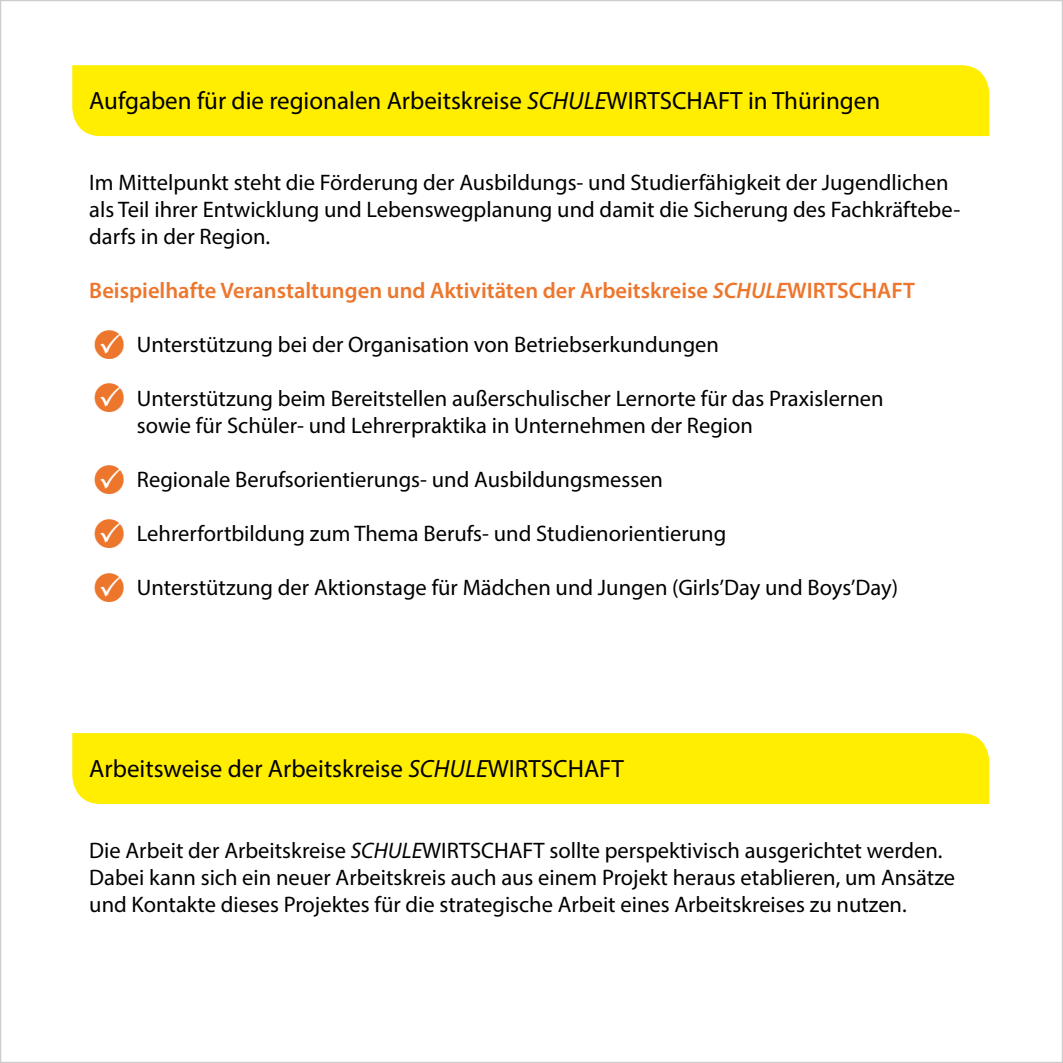
<style>
.page{position:relative;width:1063px;height:1063px;background:#fff}
.page>*{position:absolute;margin:0;border:0;box-sizing:border-box;transform-origin:0 0}
.t1{font:25px "Myriad Pro";color:#000}
.t2{font:22.5px/27px "Myriad Pro";color:#000}
.t3{font:600 22.5px "Myriad Pro";color:#ed762d}
.s1{font-style:italic}
</style>
<div class="page">
<div style="left:72px;top:65px;width:917px;height:71px;background:#fe0"></div>
<div style="left:72px;top:733px;width:917px;height:71px;background:#fe0"></div>
<p class="t1" style="left:89px;top:85px;width:792px">Aufgaben für die regionalen Arbeitskreise <span class="s1">SCHULE</span>WIRTSCHAFT in Thüringen</p>
<p class="t2" style="left:89px;top:168px;width:872px">Im Mittelpunkt steht die Förderung der Ausbildungs- und Studierfähigkeit der Jugendlichen als Teil ihrer Entwicklung und Lebenswegplanung und damit die Sicherung des Fachkräftebe&shy;darfs in der Region.</p>
<p class="t3" style="left:89px;top:276px;width:827px">Beispielhafte Veranstaltungen und Aktivitäten der Arbeitskreise <span class="s1">SCHULE</span>WIRTSCHAFT</p>
<p class="t2" style="left:137px;top:330px;width:584px">Unterstützung bei der Organisation von Betriebserkundungen</p>
<p class="t2" style="left:137px;top:384px;width:748px">Unterstützung beim Bereitstellen außerschulischer Lernorte für das Praxislernen sowie für Schüler- und Lehrerpraktika in Unternehmen der Region</p>
<p class="t2" style="left:137px;top:465px;width:528px">Regionale Berufsorientierungs- und Ausbildungsmessen</p>
<p class="t2" style="left:137px;top:519px;width:591px">Lehrerfortbildung zum Thema Berufs- und Studienorientierung</p>
<p class="t2" style="left:137px;top:573px;width:763px">Unterstützung der Aktionstage für Mädchen und Jungen (Girls’Day und Boys’Day)</p>
<p class="t1" style="left:89px;top:753px;width:536px">Arbeitsweise der Arbeitskreise <span class="s1">SCHULE</span>WIRTSCHAFT</p>
<p class="t2" style="left:89px;top:836px;width:867px">Die Arbeit der Arbeitskreise <span class="s1">SCHULE</span>WIRTSCHAFT sollte perspektivisch ausgerichtet werden.<br>Dabei kann sich ein neuer Arbeitskreis auch aus einem Projekt heraus etablieren, um Ansätze und Kontakte dieses Projektes für die strategische Arbeit eines Arbeitskreises zu nutzen.</p>
</div>
